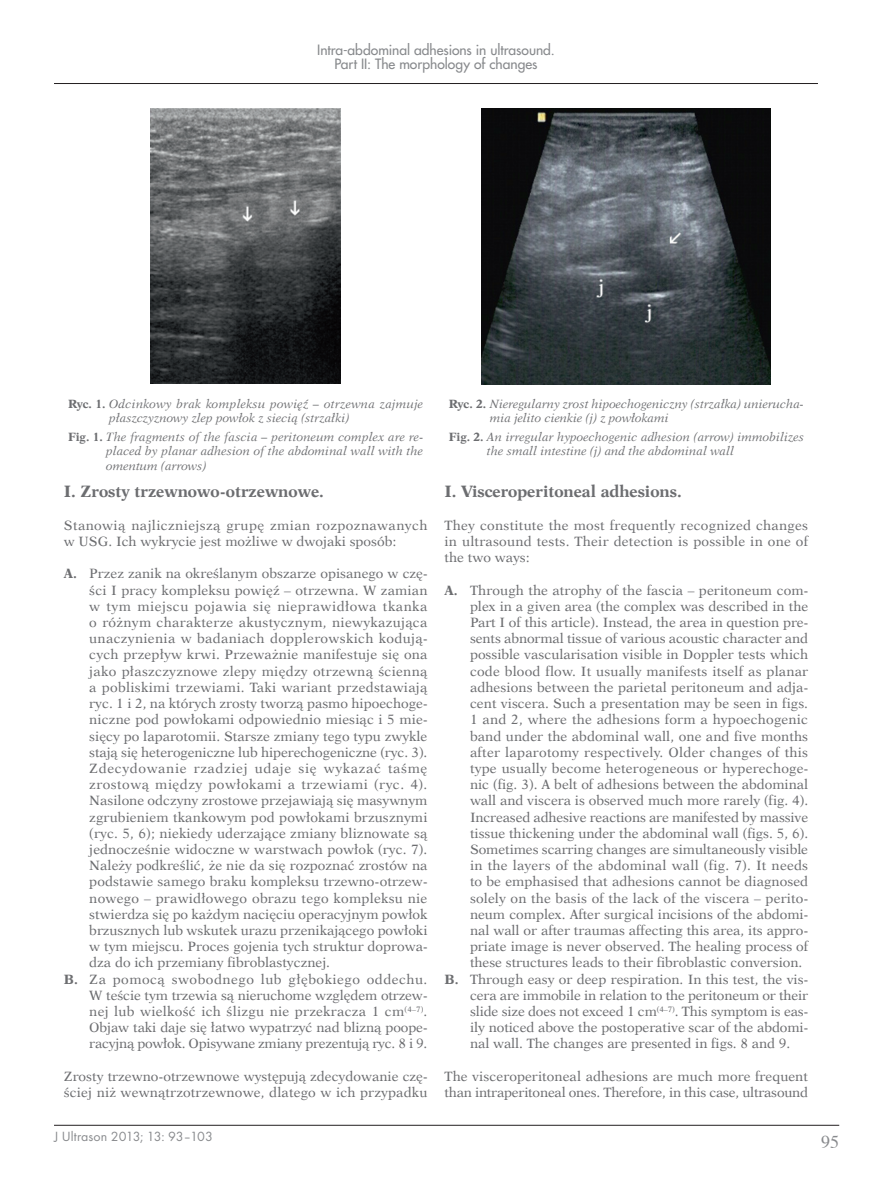
<style>
.page{position:relative;width:872px;height:1191px;background:#fff}
.page>*{position:absolute;margin:0;border:0;box-sizing:border-box;transform-origin:0 0}
.t1{font:18px "Times";color:#888a8d}
.t2{font:700 16.5px "Dutch 823 EU";color:#6c6d70}
.t3{font:13.8px/14.4px "Futura Regular PL";color:#888a8d;text-align:center}
.t4{font:13.8px "Pfutura";color:#888a8d}
.t5{font:13.5px/16.2px "Dutch 823 EU";color:#6c6d70}
.t6{font:13.5px "Dutch 823 EU";letter-spacing:.02em;color:#6c6d70}
.t7{font:13.5px "Dutch 823 EU";letter-spacing:.035em;color:#6c6d70}
.t8{font:13.5px/16.2px "Dutch 823 EU";letter-spacing:.03em;color:#6c6d70}
.t9{font:13.5px "Dutch 823 EU";letter-spacing:.045em;color:#6c6d70}
.t10{font:italic 12px/14.4px "Dutch 823 EU";color:#6c6d70}
.t11{font:italic 12px/14.4px "Dutch 823 EU";letter-spacing:.02em;color:#6c6d70}
.s1{font-weight:700;font-style:normal}
.s2{font-weight:700}
</style>
<div class="page">
<hr style="left:54px;top:1125px;width:785px;height:1px;background:#231f20">
<hr style="left:54px;top:83px;width:764px;height:1px;background:#231f20">
<img style="left:151px;top:108px;width:190px;height:276px">
<img style="left:482px;top:108px;width:289px;height:277px">
<p class="t3" style="left:317px;top:43px;width:239px">Intra-abdominal adhesions in ultrasound.<br>Part II: The morphology of changes</p>
<p class="t11" style="left:109px;top:396px;width:315px;text-indent:-41px"><span class="s1">Ryc. 1.</span> Odcinkowy brak kompleksu powięź – otrzewna zajmuje płaszczyznowy zlep powłok z siecią (strzałki)</p>
<p class="t10" style="left:106px;top:429px;width:318px;text-align:justify;text-indent:-38px"><span class="s1">Fig. 1.</span> The fragments of the fascia – peritoneum complex are re&shy;placed by planar adhesion of the abdominal wall with the omentum (arrows)</p>
<p class="t2" style="left:64px;top:481px;width:262px">I. Zrosty trzewnowo-otrzewnowe.</p>
<p class="t8" style="left:64px;top:517px;width:365px">Stanowią najliczniejszą grupę zmian rozpoznawanych w USG. Ich wykrycie jest możliwe w dwojaki sposób:</p>
<p class="t5" style="left:64px;top:565px;width:365px"><span class="s2">A.</span> Przez zanik na określanym obszarze opisanego w czę-</p>
<p class="t5" style="left:89px;top:581px;width:340px">ści I pracy kompleksu powięź – otrzewna. W zamian</p>
<p class="t7" style="left:89px;top:598px;width:340px">w tym miejscu pojawia się nieprawidłowa tkanka</p>
<p class="t6" style="left:89px;top:614px;width:340px">o różnym charakterze akustycznym, niewykazująca</p>
<p class="t6" style="left:89px;top:630px;width:340px">unaczynienia w badaniach dopplerowskich kodują-</p>
<p class="t5" style="left:89px;top:646px;width:340px">cych przepływ krwi. Przeważnie manifestuje się ona</p>
<p class="t6" style="left:89px;top:662px;width:340px">jako płaszczyznowe zlepy między otrzewną ścienną</p>
<p class="t6" style="left:89px;top:679px;width:340px">a pobliskimi trzewiami. Taki wariant przedstawiają</p>
<p class="t5" style="left:89px;top:695px;width:340px">ryc. 1 i 2, na których zrosty tworzą pasmo hipoechoge-</p>
<p class="t5" style="left:89px;top:711px;width:340px">niczne pod powłokami odpowiednio miesiąc i 5 mie-</p>
<p class="t5" style="left:89px;top:727px;width:340px">sięcy po laparotomii. Starsze zmiany tego typu zwykle</p>
<p class="t5" style="left:89px;top:743px;width:340px">stają się heterogeniczne lub hiperechogeniczne (ryc. 3).</p>
<p class="t9" style="left:89px;top:760px;width:340px">Zdecydowanie rzadziej udaje się wykazać taśmę</p>
<p class="t7" style="left:89px;top:776px;width:340px">zrostową między powłokami a trzewiami (ryc. 4).</p>
<p class="t5" style="left:89px;top:792px;width:340px">Nasilone odczyny zrostowe przejawiają się masywnym</p>
<p class="t5" style="left:89px;top:808px;width:340px">zgrubieniem tkankowym pod powłokami brzusznymi</p>
<p class="t5" style="left:89px;top:824px;width:340px">(ryc. 5, 6); niekiedy uderzające zmiany bliznowate są</p>
<p class="t5" style="left:89px;top:841px;width:340px">jednocześnie widoczne w warstwach powłok (ryc. 7).</p>
<p class="t5" style="left:89px;top:857px;width:340px">Należy podkreślić, że nie da się rozpoznać zrostów na</p>
<p class="t5" style="left:89px;top:873px;width:340px">podstawie samego braku kompleksu trzewno-otrzew-</p>
<p class="t5" style="left:89px;top:889px;width:340px">nowego – prawidłowego obrazu tego kompleksu nie</p>
<p class="t5" style="left:89px;top:905px;width:340px">stwierdza się po każdym nacięciu operacyjnym powłok</p>
<p class="t5" style="left:89px;top:922px;width:340px">brzusznych lub wskutek urazu przenikającego powłoki</p>
<p class="t5" style="left:89px;top:938px;width:340px">w tym miejscu. Proces gojenia tych struktur doprowa-</p>
<p class="t5" style="left:89px;top:954px;width:242px">dza do ich przemiany fibroblastycznej.</p>
<p class="t7" style="left:64px;top:970px;width:365px"><span class="s2">B.</span> Za pomocą swobodnego lub głębokiego oddechu.</p>
<p class="t5" style="left:89px;top:986px;width:340px">W teście tym trzewia są nieruchome względem otrzew-</p>
<p class="t6" style="left:89px;top:1003px;width:340px">nej lub wielkość ich ślizgu nie przekracza 1 cm<sup>(4–7)</sup>.</p>
<p class="t5" style="left:89px;top:1019px;width:340px">Objaw taki daje się łatwo wypatrzyć nad blizną poope-</p>
<p class="t5" style="left:89px;top:1035px;width:340px">racyjną powłok. Opisywane zmiany prezentują ryc. 8 i 9.</p>
<p class="t5" style="left:64px;top:1067px;width:365px">Zrosty trzewno-otrzewnowe występują zdecydowanie czę&shy;ściej niż wewnątrzotrzewnowe, dlatego w ich przypadku</p>
<p class="t4" style="left:54px;top:1130px;width:160px">J Ultrason 2013; 13: 93–103</p>
<p class="t10" style="left:490px;top:396px;width:316px;text-indent:-41px"><span class="s1">Ryc. 2.</span> Nieregularny zrost hipoechogeniczny (strzałka) unierucha&shy;mia jelito cienkie (j) z powłokami</p>
<p class="t10" style="left:487px;top:429px;width:318px;text-indent:-38px"><span class="s1">Fig. 2.</span> An irregular hypoechogenic adhesion (arrow) immobilizes the small intestine (j) and the abdominal wall</p>
<p class="t2" style="left:444px;top:481px;width:239px">I. Visceroperitoneal adhesions.</p>
<p class="t5" style="left:444px;top:517px;width:365px;text-align:justify">They constitute the most frequently recognized changes in ultrasound tests. Their detection is possible in one of the two ways:</p>
<p class="t5" style="left:444px;top:581px;width:365px"><span class="s2">A.</span> Through the atrophy of the fascia – peritoneum com-</p>
<p class="t5" style="left:470px;top:598px;width:340px">plex in a given area (the complex was described in the</p>
<p class="t5" style="left:470px;top:614px;width:340px">Part I of this article). Instead, the area in question pre-</p>
<p class="t5" style="left:470px;top:630px;width:340px">sents abnormal tissue of various acoustic character and</p>
<p class="t5" style="left:470px;top:646px;width:340px">possible vascularisation visible in Doppler tests which</p>
<p class="t5" style="left:470px;top:662px;width:340px">code blood flow. It usually manifests itself as planar</p>
<p class="t5" style="left:470px;top:679px;width:340px">adhesions between the parietal peritoneum and adja-</p>
<p class="t5" style="left:470px;top:695px;width:340px">cent viscera. Such a presentation may be seen in figs.</p>
<p class="t5" style="left:470px;top:711px;width:340px">1 and 2, where the adhesions form a hypoechogenic</p>
<p class="t5" style="left:470px;top:727px;width:340px">band under the abdominal wall, one and five months</p>
<p class="t6" style="left:470px;top:743px;width:340px">after laparotomy respectively. Older changes of this</p>
<p class="t5" style="left:470px;top:760px;width:340px">type usually become heterogeneous or hyperechoge-</p>
<p class="t5" style="left:470px;top:776px;width:340px">nic (fig. 3). A belt of adhesions between the abdominal</p>
<p class="t5" style="left:470px;top:792px;width:340px">wall and viscera is observed much more rarely (fig. 4).</p>
<p class="t5" style="left:470px;top:808px;width:340px">Increased adhesive reactions are manifested by massive</p>
<p class="t5" style="left:470px;top:824px;width:340px">tissue thickening under the abdominal wall (figs. 5, 6).</p>
<p class="t5" style="left:470px;top:841px;width:339px">Sometimes scarring changes are simultaneously visible</p>
<p class="t5" style="left:470px;top:857px;width:340px">in the layers of the abdominal wall (fig. 7). It needs</p>
<p class="t5" style="left:470px;top:873px;width:340px">to be emphasised that adhesions cannot be diagnosed</p>
<p class="t5" style="left:470px;top:889px;width:340px">solely on the basis of the lack of the viscera – perito-</p>
<p class="t5" style="left:470px;top:905px;width:340px">neum complex. After surgical incisions of the abdomi-</p>
<p class="t5" style="left:470px;top:922px;width:340px">nal wall or after traumas affecting this area, its appro-</p>
<p class="t5" style="left:470px;top:938px;width:340px">priate image is never observed. The healing process of</p>
<p class="t5" style="left:470px;top:954px;width:334px">these structures leads to their fibroblastic conversion.</p>
<p class="t5" style="left:444px;top:970px;width:365px"><span class="s2">B.</span> Through easy or deep respiration. In this test, the vis-</p>
<p class="t5" style="left:470px;top:986px;width:340px">cera are immobile in relation to the peritoneum or their</p>
<p class="t5" style="left:470px;top:1003px;width:340px">slide size does not exceed 1 cm<sup>(4–7)</sup>. This symptom is eas-</p>
<p class="t5" style="left:470px;top:1019px;width:340px">ily noticed above the postoperative scar of the abdomi-</p>
<p class="t5" style="left:470px;top:1035px;width:322px">nal wall. The changes are presented in figs. 8 and 9.</p>
<p class="t5" style="left:444px;top:1067px;width:365px">The visceroperitoneal adhesions are much more frequent than intraperitoneal ones. Therefore, in this case, ultrasound</p>
<h1 class="t1" style="left:821px;top:1134px;width:19px">95</h1>
</div>
